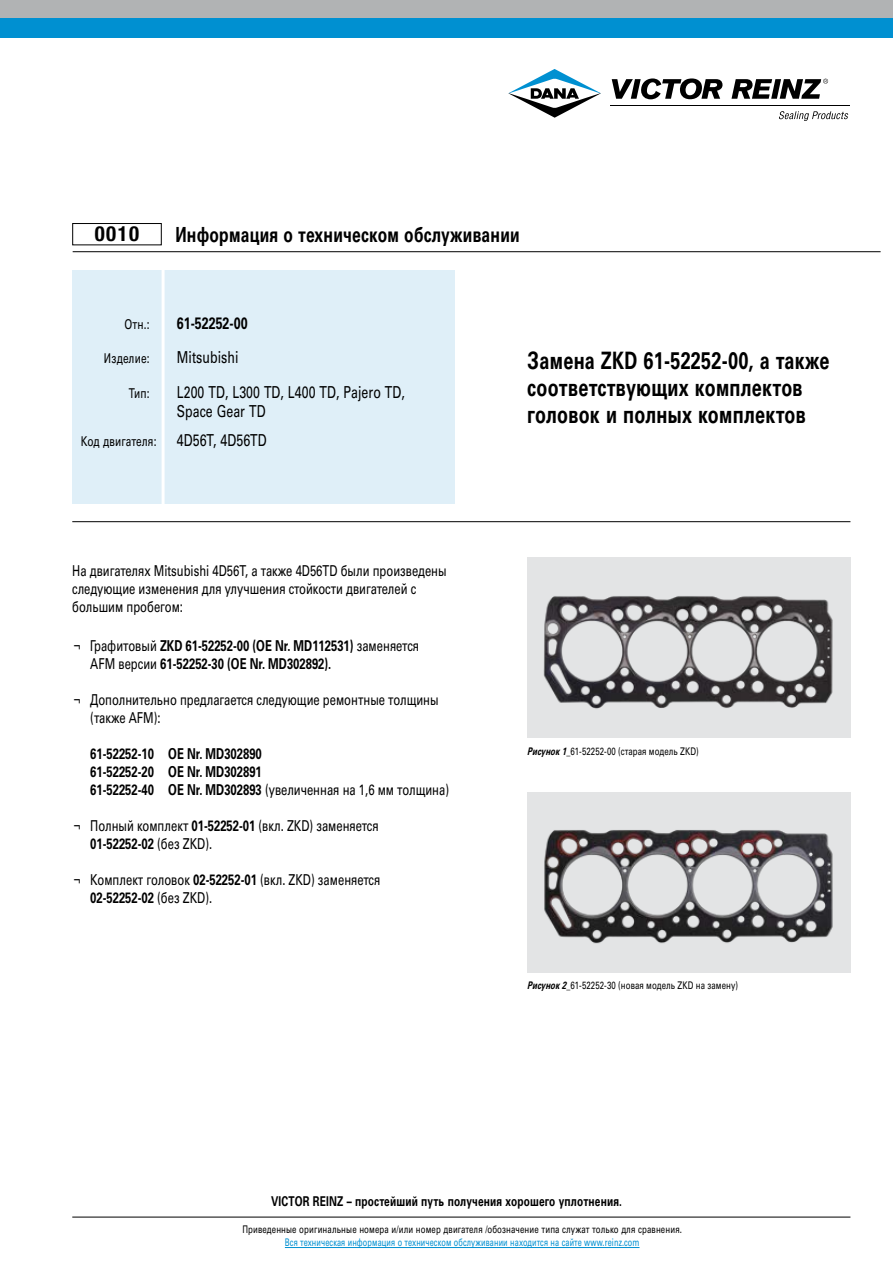
<style>
.page{position:relative;width:893px;height:1263px;background:#fff}
.page>*{position:absolute;margin:0;border:0;box-sizing:border-box;transform-origin:0 0}
.t1{font:700 24px/27px "Univers Cyr";letter-spacing:.015em;color:#000;scale:.75 1}
.t2{font:700 20.85px "Univers Cyr";letter-spacing:.015em;color:#000;scale:.75 1}
.t3{font:700 condensed 20.85px "Helvetica Neue";color:#000}
.t4{font:16.5px/19.5px "Univers Cyr";letter-spacing:.005em;color:#000;scale:.75 1}
.t5{font:700 16.5px "Univers Cyr";letter-spacing:.005em;color:#000;scale:.75 1}
.t6{font:15px/18px "Univers Cyr";color:#000;scale:.75 1}
.t7{font:700 15px/18px "Univers Cyr";color:#000;scale:.75 1}
.t8{font:700 13.5px "Univers Cyr";letter-spacing:.015em;color:#000;scale:.75 1}
.t9{font:13.5px "Univers Cyr";letter-spacing:.015em;color:#000;scale:.75 1}
.t10{font:10.5px "Univers Cyr";letter-spacing:.015em;color:#000;scale:.75 1}
.t11{font:10.5px "Univers Cyr";letter-spacing:.015em;color:#0090d1;scale:.7 1}
.s1{font-size:16.5px}
.s2{font-weight:400}
.s3{font-weight:700}
.s4{font-weight:700;font-style:italic}
</style>
<div class="page">
<div style="left:0;top:0;width:893px;height:37px;background:#0090d1"></div>
<div style="left:0;top:0;width:893px;height:17px;background:#b1b3b4"></div>
<hr style="left:611px;top:105px;width:239px;height:1px;background:#000">
<svg style="left:612px;top:78px;width:111px;height:21px"></svg>
<svg style="left:731px;top:79px;width:97px;height:20px"></svg>
<svg style="left:508px;top:69px;width:93px;height:49px"></svg>
<svg style="left:779px;top:111px;width:69px;height:10px"></svg>
<div style="left:73px;top:270px;width:382px;height:234px;background:#dfeff8"></div>
<hr style="left:162px;top:268px;width:3px;height:236px;background:#fff">
<div style="left:72px;top:223px;width:90px;height:22px;border:1px solid #000"></div>
<hr style="left:72px;top:521px;width:778px;height:1px;background:#000">
<hr style="left:73px;top:251px;width:808px;height:1px;background:#000">
<hr style="left:72px;top:1217px;width:778px;height:1px;background:#000">
<hr style="left:285px;top:1247px;width:354px;height:1px;background:#0090d1">
<div style="left:527px;top:558px;width:323px;height:180px;background:#e3e4e5"></div>
<div style="left:527px;top:792px;width:323px;height:181px;background:#e3e4e5"></div>
<img style="left:543px;top:596px;width:290px;height:113px">
<img style="left:544px;top:830px;width:289px;height:114px">
<h2 class="t3" style="left:95px;top:221px;width:46px">0010</h2>
<h2 class="t2" style="left:175px;top:222px;width:460px">Информация о техническом обслуживании</h2>
<p class="t9" style="left:124px;top:316px;width:35px">Отн.:</p>
<p class="t5" style="left:177px;top:313px;width:96px">61-52252-00</p>
<p class="t9" style="left:104px;top:351px;width:62px">Изделие:</p>
<p class="t4" style="left:177px;top:348px;width:84px">Mitsubishi</p>
<p class="t9" style="left:129px;top:385px;width:29px">Тип:</p>
<p class="t4" style="left:177px;top:382px;width:306px">L200 TD, L300 TD, L400 TD, Pajero TD,<br>Space Gear TD</p>
<p class="t9" style="left:81px;top:433px;width:250px">Код двигателя: <span class="s1">4D56T, 4D56TD</span></p>
<h1 class="t1" style="left:527px;top:347px;width:404px">Замена ZKD 61-52252-00, а также соответствующих комплектов головок и полных комплектов</h1>
<p class="t6" style="left:72px;top:562px;width:501px">На двигателях Mitsubishi 4D56T, а также 4D56TD были произведены следующие изменения для улучшения стойкости двигателей с большим пробегом:</p>
<p class="t7" style="left:90px;top:637px;width:440px;text-indent:-17px"><span class="s2">¬ Графитовый</span> ZKD 61-52252-00 (OE Nr. MD112531) <span class="s2">заменяется<br>AFM версии</span> 61-52252-30 (OE Nr. MD302892).</p>
<p class="t6" style="left:90px;top:691px;width:466px;text-indent:-17px">¬ Дополнительно предлагается следующие ремонтные толщины (также AFM):</p>
<p class="t7" style="left:90px;top:745px;width:480px">61-52252-10 OE Nr. MD302890<br>61-52252-20 OE Nr. MD302891<br>61-52252-40 OE Nr. MD302893 <span class="s2">(увеличенная на 1,6 мм толщина)</span></p>
<p class="t6" style="left:90px;top:817px;width:386px;text-indent:-17px">¬ Полный комплект <span class="s3">01-52252-01</span> (вкл. ZKD) заменяется<br><span class="s3">01-52252-02</span> (без ZKD).</p>
<p class="t6" style="left:90px;top:871px;width:388px;text-indent:-17px">¬ Комплект головок <span class="s3">02-52252-01</span> (вкл. ZKD) заменяется<br><span class="s3">02-52252-02</span> (без ZKD).</p>
<p class="t10" style="left:527px;top:745px;width:230px"><span class="s4">Рисунок1</span>_61-52252-00 (старая модель ZKD)</p>
<p class="t10" style="left:527px;top:979px;width:283px"><span class="s4">Рисунок2</span>_61-52252-30 (новая модель ZKD на замену)</p>
<p class="t8" style="left:271px;top:1193px;width:469px">VICTOR REINZ – простейший путь получения хорошего уплотнения.</p>
<p class="t10" style="left:242px;top:1223px;width:588px">Приведенные оригинальные номера и/или номер двигателя /обозначение типа служат только для сравнения.</p>
<p class="t11" style="left:285px;top:1236px;width:508px">Вся техническая информация о техническом обслуживании находится на сайте www.reinz.com</p>
</div>
